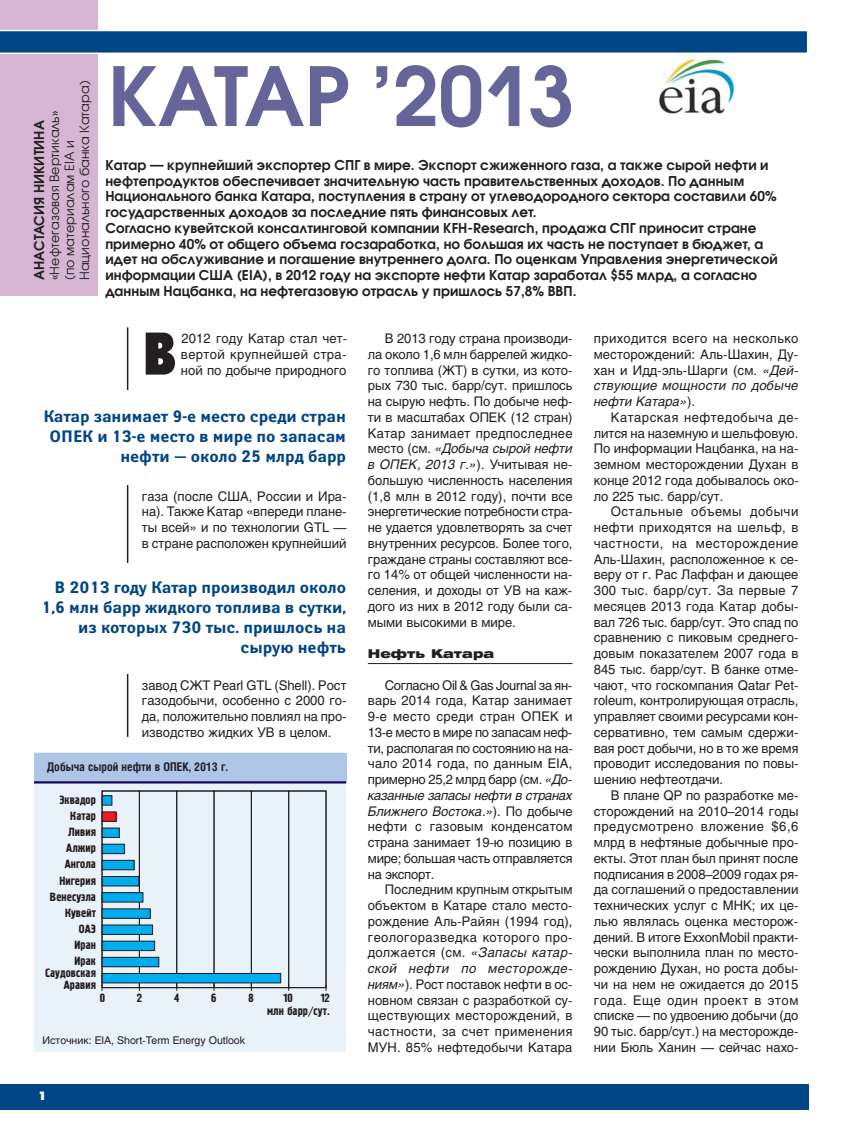
<style>
.page{position:relative;width:851px;height:1127px;background:#fff}
.page>*{position:absolute;margin:0;border:0;box-sizing:border-box;transform-origin:0 0}
.t1{font:600 81px "Avant Garde Gothic C";color:#65659a}
.t2{font:700 60px "Futura Futuris X Cond C";color:#231f20}
.t3{font:700 16.5px/19.8px "Yanus C";color:#004584;text-align:right}
.t4{font:600 13.5px/15.8px "Avant Garde Gothic C";letter-spacing:.005em;color:#231f20}
.t5{font:13.2px/15.8px "Helios";color:#231f20;text-align:justify}
.t6{font:12.75px/15px "Avant Garde Gothic C";letter-spacing:.005em;color:#231f20}
.t7{font:12px/16.2px "Pollock C1";color:#231f20;text-align:right}
.t8{font:700 12px "Helios Cond";color:#231f20}
.t9{font:900 12px "Helios Ext";letter-spacing:.005em;color:#231f20}
.t10{font:12px "Futura Futuris XC";color:#fff}
.t11{font:10.5px "Helios";letter-spacing:-.005em;color:#231f20}
.s1{font-style:italic}
</style>
<div class="page">
<div style="left:0;top:1084px;width:808px;height:26px;background:#004584"></div>
<div style="left:0;top:0;width:98px;height:296px;background:#d5b5d1"></div>
<hr style="left:368px;top:663px;width:204px;height:1px;background:#231f20">
<svg style="left:0;top:30px;width:807px;height:24px;background:#1d5a91"></svg>
<hr style="left:127px;top:327px;width:1px;height:410px;background:#231f20">
<div style="left:34px;top:753px;width:311px;height:299px;background:#e8f2f8"></div>
<div style="left:251px;top:791px;width:38px;height:197px;border:1px solid #231f20"></div>
<div style="left:214px;top:791px;width:37px;height:197px;border:1px solid #231f20"></div>
<div style="left:139px;top:791px;width:38px;height:197px;border:1px solid #231f20"></div>
<div style="left:102px;top:796px;width:10px;height:9px;background:#00aeef"></div>
<div style="left:102px;top:795px;width:10px;height:10px;border:1px solid #231f20"></div>
<div style="left:102px;top:812px;width:14px;height:9px;background:#ed1c24"></div>
<div style="left:102px;top:828px;width:17px;height:9px;background:#00aeef"></div>
<div style="left:102px;top:828px;width:17px;height:10px;border:1px solid #231f20"></div>
<div style="left:102px;top:844px;width:22px;height:9px;background:#00aeef"></div>
<div style="left:102px;top:844px;width:23px;height:10px;border:1px solid #231f20"></div>
<div style="left:102px;top:860px;width:32px;height:10px;background:#00aeef"></div>
<div style="left:102px;top:860px;width:32px;height:10px;border:1px solid #231f20"></div>
<div style="left:102px;top:876px;width:37px;height:10px;background:#00aeef"></div>
<div style="left:102px;top:876px;width:37px;height:10px;border:1px solid #231f20"></div>
<div style="left:102px;top:893px;width:41px;height:9px;background:#00aeef"></div>
<div style="left:102px;top:892px;width:41px;height:10px;border:1px solid #231f20"></div>
<div style="left:102px;top:909px;width:48px;height:9px;background:#00aeef"></div>
<div style="left:102px;top:925px;width:50px;height:9px;background:#00aeef"></div>
<div style="left:102px;top:941px;width:52px;height:9px;background:#00aeef"></div>
<div style="left:102px;top:941px;width:53px;height:10px;border:1px solid #231f20"></div>
<div style="left:102px;top:957px;width:57px;height:10px;background:#00aeef"></div>
<div style="left:102px;top:957px;width:57px;height:10px;border:1px solid #231f20"></div>
<div style="left:102px;top:973px;width:179px;height:10px;background:#00aeef"></div>
<div style="left:102px;top:973px;width:179px;height:10px;border:1px solid #231f20"></div>
<div style="left:102px;top:790px;width:224px;height:198px;border:1px solid #231f20"></div>
<div style="left:34px;top:753px;width:312px;height:29px;background:#adc5e7"></div>
<hr style="left:34px;top:781px;width:312px;height:2px;background:#140858">
<div style="left:34px;top:564px;width:312px;height:110px;background:#fff"></div>
<img style="left:659px;top:55px;width:76px;height:59px">
<p class="t6" style="left:48px;top:280px;width:201px;rotate:-90deg">«Нефтегазовая Вертикаль»<br>(по материалам EIA и<br>Национального банка Катара)</p>
<p class="t4" style="left:33px;top:280px;width:161px;rotate:-90deg">АНАСТАСИЯ НИКИТИНА</p>
<h1 class="t1" style="left:108px;top:66px;width:468px">КАТАР ’2013</h1>
<p class="t4" style="left:105px;top:158px;width:673px">Катар — крупнейший экспортер СПГ в мире. Экспорт сжиженного газа, а также сырой нефти и нефтепродуктов обеспечивает значительную часть правительственных доходов. По данным Национального банка Катара, поступления в страну от углеводородного сектора составили 60% государственных доходов за последние пять финансовых лет.<br>Согласно кувейтской консалтинговой компании KFH-Research, продажа СПГ приносит стране примерно 40% от общего объема госзаработка, но большая их часть не поступает в бюджет, а идет на обслуживание и погашение внутреннего долга. По оценкам Управления энергетической информации США (EIA), в 2012 году на экспорте нефти Катар заработал $55 млрд, а согласно данным Нацбанка, на нефтегазовую отрасль у пришлось 57,8% ВВП.</p>
<h2 class="t2" style="left:142px;top:330px;width:36px">В</h2>
<p class="t5" style="left:181px;top:332px;width:168px">2012 году Катар стал чет&shy;вертой крупнейшей стра&shy;ной по добыче природного</p>
<p class="t3" style="left:43px;top:408px;width:304px">Катар занимает 9-е место среди стран<br>ОПЕК и 13-е место в мире по запасам нефти — около 25 млрд барр</p>
<p class="t5" style="left:142px;top:489px;width:206px">газа (после США, России и Ира&shy;на). Также Катар «впереди плане&shy;ты всей» и по технологии GTL — в стране расположен крупнейший</p>
<p class="t3" style="left:41px;top:579px;width:306px">В 2013 году Катар производил около<br>1,6 млн барр жидкого топлива в сутки, из которых 730 тыс. пришлось на сырую нефть</p>
<p class="t5" style="left:142px;top:678px;width:206px">завод СЖТ Pearl GTL (Shell). Рост газодобычи, особенно с 2000 го&shy;да, положительно повлиял на про&shy;изводство жидких УВ в целом.</p>
<p class="t8" style="left:47px;top:762px;width:182px">Добыча сырой нефти в ОПЕК, 2013 г.</p>
<p class="t7" style="left:50px;top:792px;width:48px">Эквадор<br>Катар<br>Ливия<br>Алжир<br>Ангола<br>Нигерия<br>Венесуэла<br>Кувейт<br>ОАЭ<br>Иран<br>Ирак</p>
<p class="t7" style="left:45px;top:968px;width:52px;line-height:12px">Саудовская<br>Аравия</p>
<p class="t7" style="left:100px;top:990px;width:7px">0</p>
<p class="t7" style="left:137px;top:990px;width:7px">2</p>
<p class="t7" style="left:174px;top:990px;width:7px">4</p>
<p class="t7" style="left:211px;top:990px;width:7px">6</p>
<p class="t7" style="left:248px;top:990px;width:7px">8</p>
<p class="t7" style="left:283px;top:990px;width:11px">10</p>
<p class="t7" style="left:267px;top:992px;width:64px;line-height:13.2px">12<br>млн барр/сут.</p>
<p class="t11" style="left:43px;top:1036px;width:204px">Источник: EIA, Short-Term Energy Outlook</p>
<p class="t10" style="left:38px;top:1091px;width:10px">1</p>
<p class="t5" style="left:368px;top:332px;width:206px;text-indent:17px">В 2013 году страна производи&shy;ла около 1,6 млн баррелей жидко&shy;го топлива (ЖТ) в сутки, из кото&shy;рых 730 тыс. барр/сут. пришлось на сырую нефть. По добыче неф&shy;ти в масштабах ОПЕК (12 стран)<br>Катар занимает предпоследнее место (см. <span class="s1">«Добыча сырой нефти в ОПЕК, 2013 г.»</span>). Учитывая не&shy;большую численность населения (1,8 млн в 2012 году), почти все энергетические потребности стра&shy;не удается удовлетворять за счет внутренних ресурсов. Более того, граждане страны составляют все&shy;го 14% от общей численности на&shy;селения, и доходы от УВ на каж&shy;дого из них в 2012 году были са&shy;мыми высокими в мире.</p>
<p class="t9" style="left:368px;top:649px;width:128px">Нефть Катара</p>
<p class="t5" style="left:368px;top:678px;width:206px;text-indent:17px">Согласно Oil &amp; Gas Journal за ян&shy;варь 2014 года, Катар занимает 9-е место среди стран ОПЕК и 13-е место в мире по запасам неф&shy;ти, располагая по состоянию на на&shy;чало 2014 года, по данным EIA, примерно 25,2 млрд барр (см. <span class="s1">«До&shy;казанные запасы нефти в странах Ближнего Востока.»</span>). По добыче нефти с газовым конденсатом страна занимает 19-ю позицию в мире; большая часть отправляется на экспорт.</p>
<p class="t5" style="left:368px;top:883px;width:206px;text-indent:17px">Последним крупным открытым объектом в Катаре стало место&shy;рождение Аль-Райян (1994 год), геологоразведка которого про&shy;должается (см. <span class="s1">«Запасы катар&shy;ской нефти по месторожде&shy;ниям»</span>). Рост поставок нефти в ос&shy;новном связан с разработкой су&shy;ществующих месторождений, в частности, за счет применения МУН. 85% нефтедобычи Катара</p>
<p class="t5" style="left:593px;top:332px;width:206px">приходится всего на несколько месторождений: Аль-Шахин, Ду&shy;хан и Идд-эль-Шарги (см. <span class="s1">«Дей&shy;ствующие мощности по добыче нефти Катара»</span>).</p>
<p class="t5" style="left:593px;top:411px;width:206px;text-indent:17px">Катарская нефтедобыча де&shy;лится на наземную и шельфовую.<br>По информации Нацбанка, на на&shy;земном месторождении Духан в конце 2012 года добывалось око&shy;ло 225 тыс. барр/сут.</p>
<p class="t5" style="left:593px;top:505px;width:206px;text-indent:17px">Остальные объемы добычи нефти приходятся на шельф, в частности, на месторождение Аль-Шахин, расположенное к се&shy;веру от г. Рас Лаффан и дающее 300 тыс. барр/сут. За первые 7 месяцев 2013 года Катар добы&shy;вал 726 тыс. барр/сут. Это спад по сравнению с пиковым среднего&shy;довым показателем 2007 года в 845 тыс. барр/сут. В банке отме&shy;чают, что госкомпания Qatar Pet&shy;roleum, контролирующая отрасль, управляет своими ресурсами кон&shy;сервативно, тем самым сдержи&shy;вая рост добычи, но в то же время проводит исследования по повы&shy;шению нефтеотдачи.</p>
<p class="t5" style="left:593px;top:789px;width:206px;text-indent:17px">В плане QP по разработке ме&shy;сторождений на 2010–2014 годы предусмотрено вложение $6,6 млрд в нефтяные добычные про&shy;екты. Этот план был принят после подписания в 2008–2009 годах ря&shy;да соглашений о предоставлении технических услуг с МНК; их це&shy;лью являлась оценка месторож&shy;дений. В итоге ExxonMobil практи&shy;чески выполнила план по место&shy;рождению Духан, но роста добы&shy;чи на нем не ожидается до 2015 года. Еще один проект в этом списке — по удвоению добычи (до 90 тыс. барр/сут.) на месторожде&shy;нии Бюль Ханин — сейчас нахо-</p>
</div>
